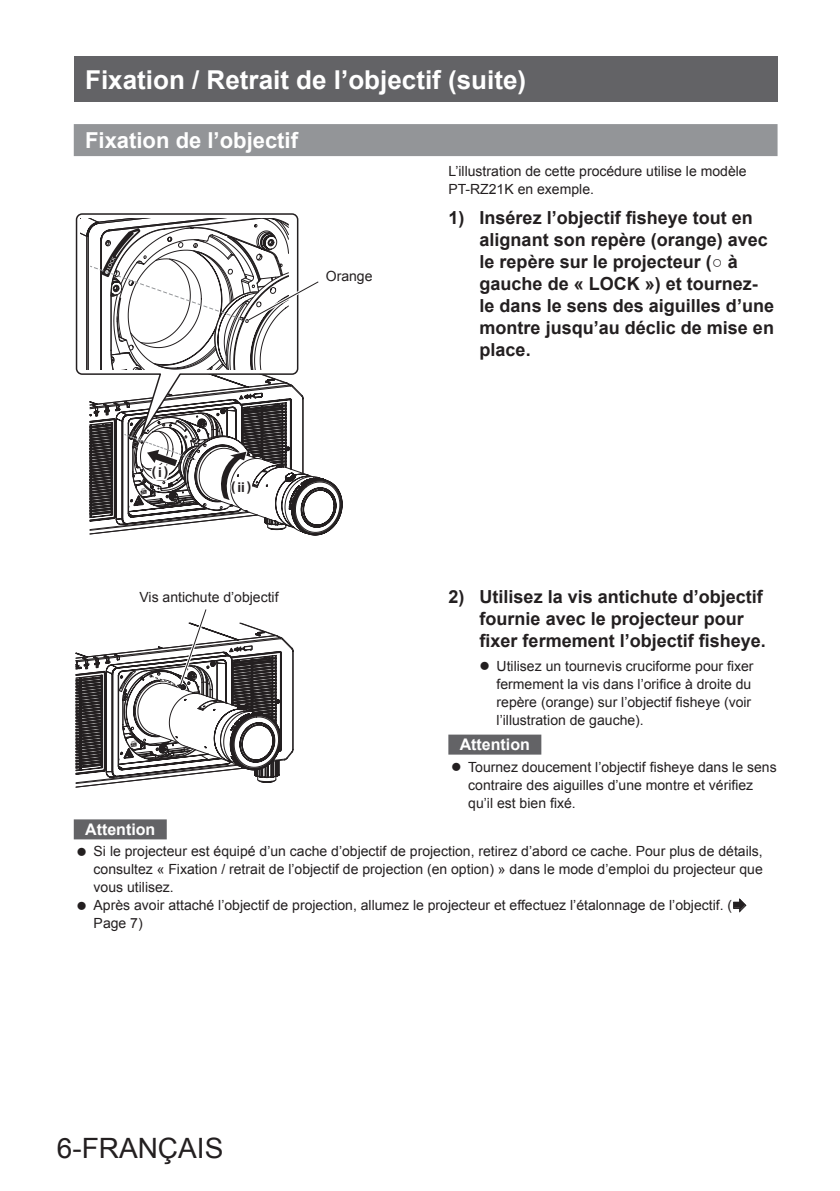
<style>
.page{position:relative;width:840px;height:1191px;background:#fff}
.page>*{position:absolute;margin:0;border:0;box-sizing:border-box;transform-origin:0 0}
.t1{font:28px "Arial";color:#231f20}
.t2{font:700 26px "Arial";color:#fff}
.t3{font:700 22px "Arial";color:#fff}
.t4{font:700 18px/22px "Arial";color:#231f20}
.t5{font:700 16px "Arial";color:#fff}
.t6{font:14px/18px "Arial";color:#231f20}
.t7{font:700 13.4px "Arial";color:#231f20}
</style>
<div class="page">
<div style="left:74px;top:57px;width:703px;height:45px;background:#636366"></div>
<div style="left:448px;top:734px;width:93px;height:20px;background:#636366"></div>
<svg style="left:75px;top:213px;width:223px;height:162px"></svg>
<svg style="left:81px;top:218px;width:261px;height:317px"></svg>
<svg style="left:75px;top:609px;width:218px;height:178px"></svg>
<div style="left:74px;top:124px;width:703px;height:32px;background:#939598"></div>
<div style="left:74px;top:819px;width:93px;height:20px;background:#636366"></div>
<h2 class="t2" style="left:85px;top:62px;width:442px">Fixation / Retrait de l’objectif (suite)</h2>
<h3 class="t3" style="left:85px;top:125px;width:214px">Fixation de l’objectif</h3>
<p class="t6" style="left:325px;top:267px;width:48px">Orange</p>
<p class="t7" style="left:152px;top:462px;width:18px">(i)</p>
<p class="t7" style="left:231px;top:478px;width:22px">(ii)</p>
<p class="t6" style="left:139px;top:588px;width:141px">Vis antichute d’objectif</p>
<p class="t6" style="left:448px;top:162px;width:300px">L’illustration de cette procédure utilise le modèle<br>PT-RZ21K en exemple.</p>
<p class="t4" style="left:479px;top:207px;width:296px;text-indent:-31px">1) Insérez l’objectif fisheye tout en alignant son repère (orange) avec le repère sur le projecteur (○ à gauche de « LOCK ») et tournez&shy;le dans le sens des aiguilles d’une montre jusqu’au déclic de mise en place.</p>
<p class="t4" style="left:479px;top:586px;width:288px;text-indent:-31px">2) Utilisez la vis antichute d’objectif fournie avec le projecteur pour fixer fermement l’objectif fisheye.</p>
<p class="t6" style="left:496px;top:657px;width:258px">Utilisez un tournevis cruciforme pour fixer fermement la vis dans l’orifice à droite du repère (orange) sur l’objectif fisheye (voir l’illustration de gauche).</p>
<p class="t5" style="left:459px;top:734px;width:72px">Attention</p>
<p class="t6" style="left:468px;top:757px;width:310px">Tournez doucement l’objectif fisheye dans le sens contraire des aiguilles d’une montre et vérifiez qu’il est bien fixé.</p>
<p class="t5" style="left:85px;top:819px;width:72px">Attention</p>
<p class="t6" style="left:94px;top:842px;width:670px">Si le projecteur est équipé d’un cache d’objectif de projection, retirez d’abord ce cache. Pour plus de détails, consultez « Fixation / retrait de l’objectif de projection (en option) » dans le mode d’emploi du projecteur que vous utilisez.<br>Après avoir attaché l’objectif de projection, allumez le projecteur et effectuez l’étalonnage de l’objectif. ( Page 7)</p>
<h1 class="t1" style="left:57px;top:1129px;width:168px">6-FRANÇAIS</h1>
</div>
